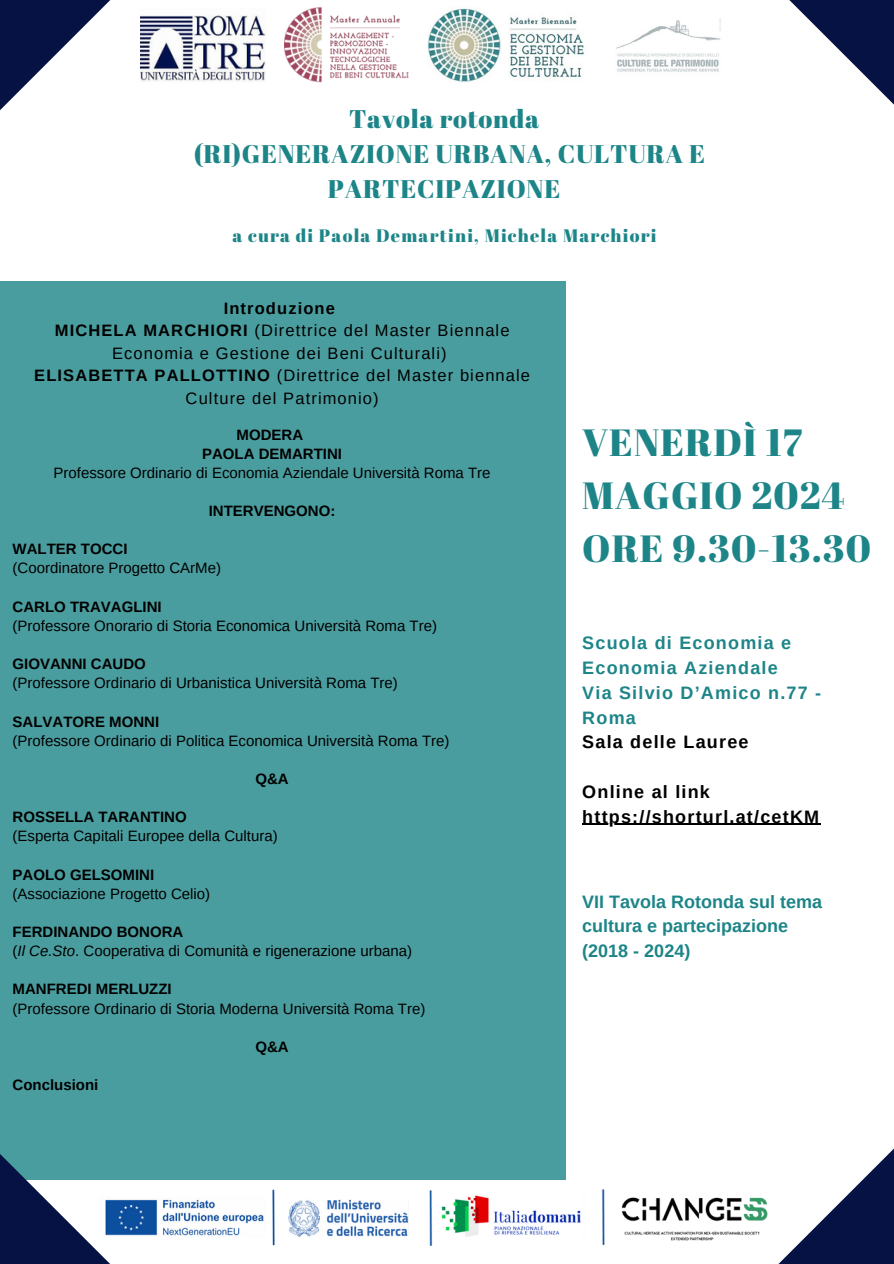
<style>
.page{position:relative;width:894px;height:1264px;background:#fff}
.page>*{position:absolute;margin:0;border:0;box-sizing:border-box;transform-origin:0 0}
.t1{font:37.8px/52.8px "Abril Fatface";letter-spacing:.03em;color:#1d8588}
.t2{font:25.5px/34.8px "Abril Fatface";letter-spacing:.03em;color:#1d8588;text-align:center}
.t3{font:700 18px/24.8px "Arimo";letter-spacing:.065em;color:#1d8588}
.t4{font:700 18px/24.8px "Arimo";color:#1d8588}
.t5{font:18px "Abril Fatface";letter-spacing:.065em;color:#1d8588}
.t6{font:700 18px "Arimo";letter-spacing:.07em;color:#000}
.t7{font:16.5px/22.5px "Arimo";letter-spacing:.065em;color:#000;text-align:center}
.t8{font:15px "Arimo";color:#000}
.t9{font:700 15px "Arimo";color:#000}
.s1{font-weight:700}
.s2{font-style:italic}
.s3{color:#000}
</style>
<div class="page">
<div style="left:0;top:282px;width:565px;height:897px;background:#4a9d9f"></div>
<svg style="left:0;top:0;width:110px;height:110px"></svg>
<img style="left:285px;top:7px;width:123px;height:75px">
<img style="left:427px;top:8px;width:157px;height:74px">
<img style="left:141px;top:15px;width:125px;height:67px">
<img style="left:616px;top:18px;width:105px;height:54px">
<svg style="left:789px;top:0;width:104px;height:104px"></svg>
<img style="left:144px;top:1189px;width:624px;height:57px">
<svg style="left:0;top:1154px;width:144px;height:109px"></svg>
<svg style="left:779px;top:1149px;width:114px;height:114px"></svg>
<hr style="left:582px;top:823px;width:238px;height:1px;background:#000">
<p class="t2" style="left:194px;top:101px;width:513px">Tavola rotonda<br>(RI)GENERAZIONE URBANA, CULTURA E<br>PARTECIPAZIONE</p>
<h3 class="t5" style="left:232px;top:223px;width:425px">a cura di Paola Demartini, Michela Marchiori</h3>
<h3 class="t7" style="left:34px;top:297px;width:497px"><span class="s1">Introduzione<br>MICHELA MARCHIORI</span> (Direttrice del Master Biennale Economia e Gestione dei Beni Culturali)<br><span class="s1">ELISABETTA PALLOTTINO</span> (Direttrice del Master biennale Culture del Patrimonio)</h3>
<p class="t9" style="left:236px;top:426px;width:68px">MODERA</p>
<p class="t9" style="left:202px;top:445px;width:141px">PAOLA DEMARTINI</p>
<p class="t8" style="left:53px;top:464px;width:438px">Professore Ordinario di Economia Aziendale Università Roma Tre</p>
<p class="t9" style="left:209px;top:502px;width:128px">INTERVENGONO:</p>
<p class="t9" style="left:13px;top:540px;width:116px">WALTER TOCCI</p>
<h2 class="t8" style="left:13px;top:560px;width:210px">(Coordinatore Progetto CArMe)</h2>
<h4 class="t9" style="left:13px;top:598px;width:151px">CARLO TRAVAGLINI</h4>
<h4 class="t8" style="left:13px;top:617px;width:426px">(Professore Onorario di Storia Economica Università Roma Tre)</h4>
<p class="t9" style="left:13px;top:655px;width:135px">GIOVANNI CAUDO</p>
<p class="t8" style="left:13px;top:674px;width:386px">(Professore Ordinario di Urbanistica Università Roma Tre)</p>
<p class="t9" style="left:13px;top:713px;width:148px">SALVATORE MONNI</p>
<p class="t8" style="left:13px;top:732px;width:438px">(Professore Ordinario di Politica Economica Università Roma Tre)</p>
<p class="t9" style="left:255px;top:770px;width:35px">Q&amp;A</p>
<p class="t9" style="left:13px;top:808px;width:176px">ROSSELLA TARANTINO</p>
<p class="t8" style="left:13px;top:827px;width:267px">(Esperta Capitali Europee della Cultura)</p>
<p class="t9" style="left:13px;top:866px;width:143px">PAOLO GELSOMINI</p>
<p class="t8" style="left:13px;top:885px;width:199px">(Associazione Progetto Celio)</p>
<p class="t9" style="left:13px;top:923px;width:172px">FERDINANDO BONORA</p>
<p class="t8" style="left:13px;top:942px;width:401px">(<span class="s2">Il Ce.Sto</span>. Cooperativa di Comunità e rigenerazione urbana)</p>
<p class="t9" style="left:13px;top:980px;width:161px">MANFREDI MERLUZZI</p>
<p class="t8" style="left:13px;top:999px;width:414px">(Professore Ordinario di Storia Moderna Università Roma Tre)</p>
<h5 class="t9" style="left:255px;top:1038px;width:35px">Q&amp;A</h5>
<p class="t9" style="left:13px;top:1076px;width:87px">Conclusioni</p>
<p class="t1" style="left:582px;top:415px;width:290px">VENERDÌ 17<br>MAGGIO 2024<br>ORE 9.30-13.30</p>
<h5 class="t3" style="left:582px;top:630px;width:240px">Scuola di Economia e<br>Economia Aziendale<br>Via Silvio D’Amico n.77 -<br>Roma<br><span class="s3">Sala delle Lauree</span></h5>
<h6 class="t6" style="left:582px;top:781px;width:129px">Online al link</h6>
<h1 class="t6" style="left:582px;top:806px;width:238px">https://shorturl.at/cetKM</h1>
<h3 class="t4" style="left:582px;top:889px;width:241px">VII Tavola Rotonda sul tema cultura e partecipazione (2018 - 2024)</h3>
</div>
